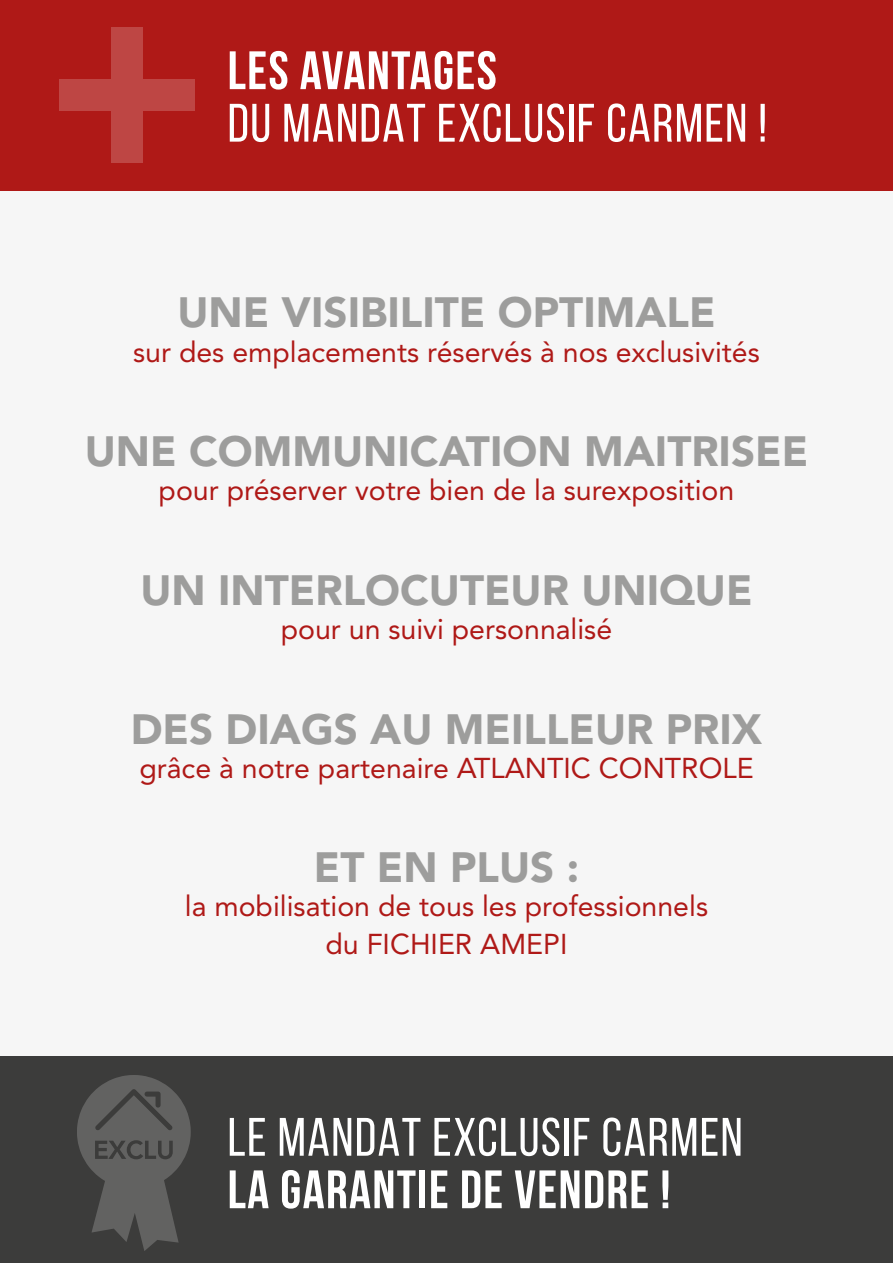
<style>
.page{position:relative;width:893px;height:1263px;background:#fff}
.page>*{position:absolute;margin:0;border:0;box-sizing:border-box;transform-origin:0 0}
.t1{font:54px "Bebas Neue";letter-spacing:.025em;color:#fff}
.t2{font:700 54px "Bebas Neue";letter-spacing:.025em;color:#fff}
.t3{font:900 42px "Avenir LT Std";color:#9d9d9c}
.t4{font:28.5px/37.5px "Avenir LT Std";color:#af1917;text-align:center}
</style>
<div class="page">
<div style="left:0;top:145px;width:893px;height:930px;background:#f6f6f6"></div>
<div style="left:0;top:0;width:893px;height:190px;background:#af1917"></div>
<div style="left:0;top:1057px;width:893px;height:206px;background:#3c3c3b"></div>
<div style="left:111px;top:28px;width:32px;height:135px;background:#be4644"></div>
<div style="left:59px;top:79px;width:136px;height:32px;background:#be4644"></div>
<svg style="left:77px;top:1075px;width:114px;height:176px"></svg>
<h1 class="t2" style="left:228px;top:41px;width:271px">LES AVANTAGES</h1>
<h1 class="t1" style="left:228px;top:94px;width:541px">DU MANDAT EXCLUSIF CARMEN !</h1>
<h2 class="t3" style="left:177px;top:287px;width:540px">UNE VISIBILITE OPTIMALE</h2>
<p class="t4" style="left:133px;top:333px;width:628px">sur des emplacements réservés à nos exclusivités</p>
<h2 class="t3" style="left:85px;top:426px;width:725px">UNE COMMUNICATION MAITRISEE</h2>
<p class="t4" style="left:159px;top:472px;width:577px">pour préserver votre bien de la surexposition</p>
<h2 class="t3" style="left:140px;top:565px;width:614px">UN INTERLOCUTEUR UNIQUE</h2>
<p class="t4" style="left:281px;top:610px;width:333px">pour un suivi personnalisé</p>
<h2 class="t3" style="left:131px;top:704px;width:633px">DES DIAGS AU MEILLEUR PRIX</h2>
<p class="t4" style="left:139px;top:749px;width:616px">grâce à notre partenaire ATLANTIC CONTROLE</p>
<h2 class="t3" style="left:314px;top:842px;width:267px">ET EN PLUS :</h2>
<p class="t4" style="left:185px;top:888px;width:525px">la mobilisation de tous les professionnels du FICHIER AMEPI</p>
<h1 class="t1" style="left:228px;top:1108px;width:517px">LE MANDAT EXCLUSIF CARMEN</h1>
<h1 class="t2" style="left:228px;top:1160px;width:444px">LA GARANTIE DE VENDRE !</h1>
</div>
